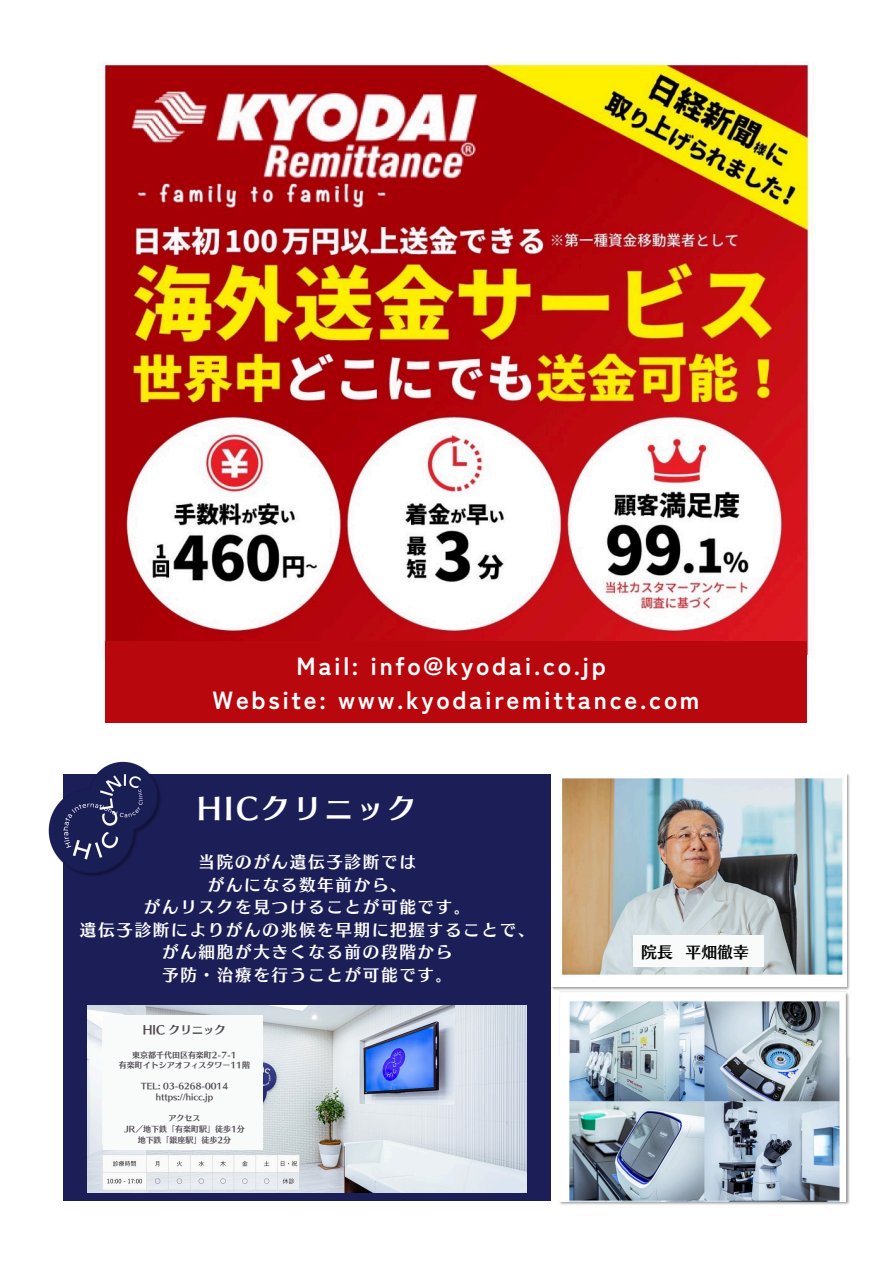
<style>
.page{position:relative;width:894px;height:1264px;background:#fff}
.page>*{position:absolute;margin:0;border:0;box-sizing:border-box;transform-origin:0 0}
.t1{font:28.5px "Canva Skip Pro N B";letter-spacing:.105em;color:#fff}
.t2{font:700 24.9px/33.8px "Zen Kaku Gothic New";letter-spacing:.105em;color:#fff;text-align:center}
.t3{font:16.5px/22.5px "Canva Skip Pro N B";letter-spacing:.105em;color:#fff;text-align:center}
.t4{font:15.75px "Canva Skip Pro N B";letter-spacing:.005em;color:#000}
.t5{font:11.4px "Canva Skip Pro N B";color:#4e464f}
.t6{font:7.95px/10.6px "Canva Skip Pro N B";color:#4e464f;text-align:center}
.t7{font:6.3px/8.4px "Canva Skip Pro N M";color:#000}
</style>
<div class="page">
<img style="left:559px;top:1062px;width:291px;height:143px">
<img style="left:559px;top:1062px;width:286px;height:139px">
<img style="left:550px;top:774px;width:300px;height:288px">
<img style="left:551px;top:774px;width:294px;height:212px">
<div style="left:63px;top:774px;width:487px;height:426px;background:#1c1e58"></div>
<img style="left:88px;top:1005px;width:438px;height:187px">
<img style="left:48px;top:761px;width:113px;height:115px">
<div style="left:632px;top:935px;width:131px;height:31px;background:#f9fbfb"></div>
<div style="left:103px;top:1015px;width:159px;height:134px;background:#f9fbfb"></div>
<img style="left:103px;top:62px;width:711px;height:598px">
<div style="left:106px;top:641px;width:700px;height:81px;background:#b8070d"></div>
<h5 class="t2" style="left:212px;top:647px;width:488px">Mail: info@kyodai.co.jp<br>Website: www.kyodairemittance.com</h5>
<p class="t1" style="left:197px;top:793px;width:220px">HICクリニック</p>
<p class="t3" style="left:80px;top:850px;width:456px">当院のがん遺伝子診断では<br>がんになる数年前から、<br>がんリスクを見つけることが可能です。<br>遺伝子診断によりがんの兆候を早期に把握することで、がん細胞が大きくなる前の段階から<br>予防・治療を行うことが可能です。</p>
<p class="t5" style="left:143px;top:1024px;width:85px">HIC クリニック</p>
<h4 class="t6" style="left:119px;top:1049px;width:132px">東京都千代田区有楽町2-7-1<br>有楽町イトシアオフィスタワー11階</h4>
<h6 class="t6" style="left:141px;top:1081px;width:89px">TEL: 03-6268-0014 https://hicc.jp</h6>
<h6 class="t6" style="left:124px;top:1112px;width:122px">アクセス<br>JR／地下鉄「有楽町駅」徒歩1分地下鉄「銀座駅」徒歩2分</h6>
<h3 class="t7" style="left:144px;top:1133px;width:45px">https://hicc.jp /</h3>
<h1 class="t4" style="left:641px;top:944px;width:32px">院長</h1>
<h3 class="t4" style="left:685px;top:944px;width:65px">平畑徹幸</h3>
</div>
